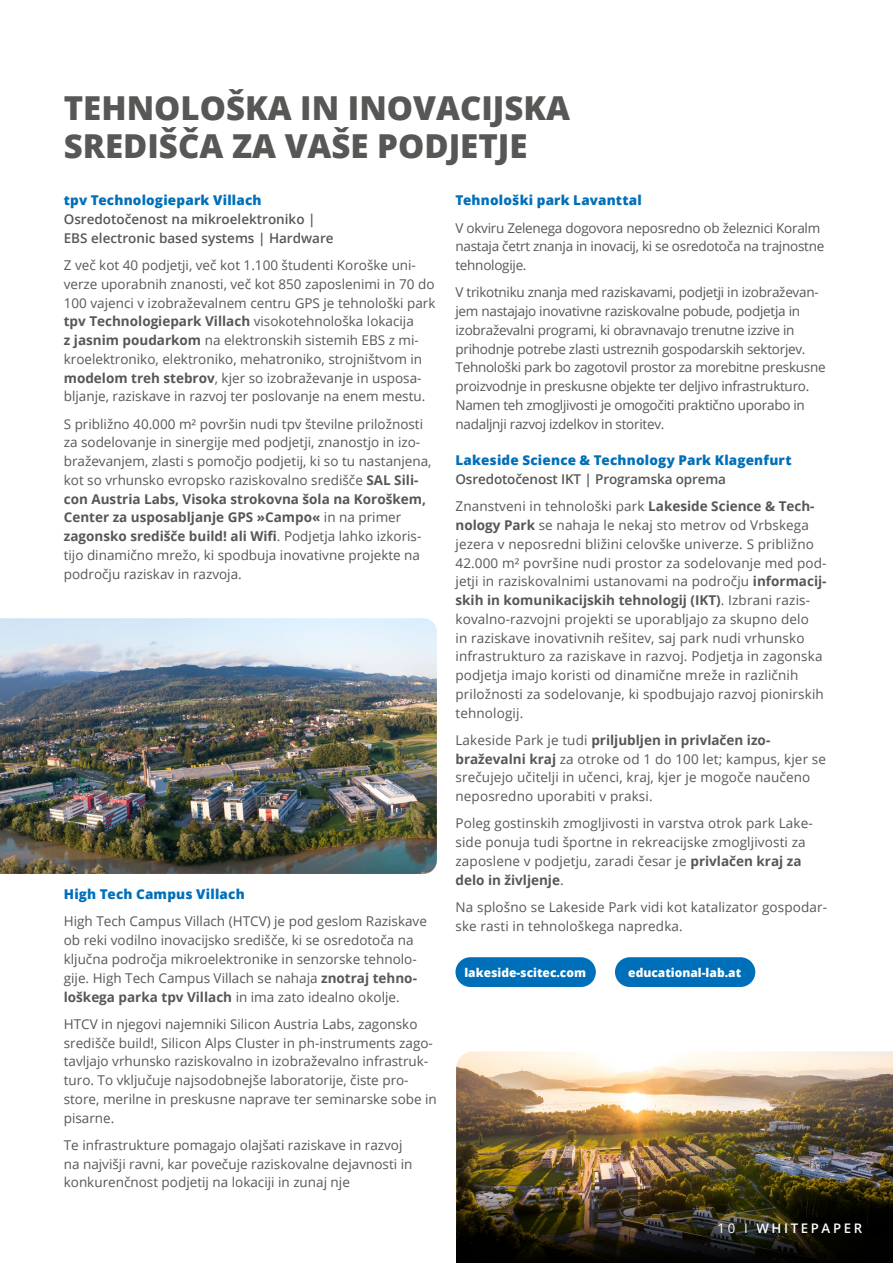
<style>
.page{position:relative;width:893px;height:1263px;background:#fff}
.page>*{position:absolute;margin:0;border:0;box-sizing:border-box;transform-origin:0 0}
.t1{font:800 33px/37.5px "Open Sans";color:#575756}
.t2{font:13.5px/18.8px "Open Sans";color:#575756}
.t3{font:13.5px/18.8px "Open Sans";letter-spacing:-.02em;color:#575756}
.t4{font:600 13.5px/27.3px "Open Sans";color:#575756}
.t5{font:800 13.5px "Open Sans";letter-spacing:.015em;color:#006fb9}
.t6{font:600 13.2px "Open Sans";letter-spacing:.2em;color:#fff}
.t7{font:800 12px "Open Sans";color:#fff}
.s1{font-weight:700}
.s2{font-weight:400}
</style>
<div class="page">
<img style="left:0;top:618px;width:437px;height:256px">
<img style="left:456px;top:1051px;width:437px;height:112px">
<div style="left:455px;top:957px;width:141px;height:30px;background:#006fb9;border-radius:15px"></div>
<div style="left:615px;top:957px;width:140px;height:30px;background:#006fb9;border-radius:15px"></div>
<img style="left:456px;top:1163px;width:437px;height:100px">
<h1 class="t1" style="left:64px;top:88px;width:508px">TEHNOLOŠKA IN INOVACIJSKA<br>SREDIŠČA ZA VAŠE PODJETJE</h1>
<p class="t5" style="left:64px;top:190px;width:199px">tpv Technologiepark Villach</p>
<p class="t4" style="left:64px;top:209px;width:271px;line-height:18.8px">Osredotočenost na mikroelektroniko |<br>EBS electronic based systems | Hardware</p>
<p class="t2" style="left:64px;top:255px;width:373px">Z več kot 40 podjetji, več kot 1.100 študenti Koroške uni&shy;verze uporabnih znanosti, več kot 850 zaposlenimi in 70 do 100 vajenci v izobraževalnem centru GPS je tehnološki park <span class="s1">tpv Technologiepark Villach</span> visokotehnološka lokacija<br><span class="s1">z jasnim poudarkom</span> na elektronskih sistemih EBS z mi&shy;kroelektroniko, elektroniko, mehatroniko, strojništvom in <span class="s1">modelom treh stebrov</span>, kjer so izobraževanje in usposa&shy;bljanje, raziskave in razvoj ter poslovanje na enem mestu.</p>
<p class="t2" style="left:64px;top:414px;width:369px">S približno 40.000 m² površin nudi tpv številne priložnosti za sodelovanje in sinergije med podjetji, znanostjo in izo&shy;braževanjem, zlasti s pomočjo podjetij, ki so tu nastanjena, kot so vrhunsko evropsko raziskovalno središče <span class="s1">SAL Sili&shy;con Austria Labs, Visoka strokovna šola na Koroškem, Center za usposabljanje GPS »Campo«</span> in na primer <span class="s1">zagonsko središče build! ali Wifi</span>. Podjetja lahko izkoris&shy;tijo dinamično mrežo, ki spodbuja inovativne projekte na področju raziskav in razvoja.</p>
<p class="t5" style="left:64px;top:884px;width:183px">High Tech Campus Villach</p>
<p class="t2" style="left:64px;top:912px;width:365px">High Tech Campus Villach (HTCV) je pod geslom Raziskave ob reki vodilno inovacijsko središče, ki se osredotoča na ključna področja mikroelektronike in senzorske tehnolo&shy;gije. High Tech Campus Villach se nahaja <span class="s1">znotraj tehno&shy;loškega parka tpv Villach</span> in ima zato idealno okolje.</p>
<p class="t2" style="left:64px;top:1014px;width:375px">HTCV in njegovi najemniki Silicon Austria Labs, zagonsko središče build!, Silicon Alps Cluster in ph-instruments zago&shy;tavljajo vrhunsko raziskovalno in izobraževalno infrastruk&shy;turo. To vključuje najsodobnejše laboratorije, čiste pro&shy;store, merilne in preskusne naprave ter seminarske sobe in pisarne.</p>
<p class="t2" style="left:64px;top:1135px;width:350px">Te infrastrukture pomagajo olajšati raziskave in razvoj na najvišji ravni, kar povečuje raziskovalne dejavnosti in konkurenčnost podjetij na lokaciji in zunaj nje</p>
<p class="t5" style="left:455px;top:190px;width:188px">Tehnološki park Lavanttal</p>
<p class="t3" style="left:455px;top:218px;width:370px">V okviru Zelenega dogovora neposredno ob železnici Koralm nastaja četrt znanja in inovacij, ki se osredotoča na trajnostne tehnologije.</p>
<p class="t3" style="left:455px;top:283px;width:372px">V trikotniku znanja med raziskavami, podjetji in izobraževan&shy;jem nastajajo inovativne raziskovalne pobude, podjetja in izobraževalni programi, ki obravnavajo trenutne izzive in prihodnje potrebe zlasti ustreznih gospodarskih sektorjev.<br>Tehnološki park bo zagotovil prostor za morebitne preskusne proizvodnje in preskusne objekte ter deljivo infrastrukturo.<br>Namen teh zmogljivosti je omogočiti praktično uporabo in nadaljnji razvoj izdelkov in storitev.</p>
<p class="t5" style="left:455px;top:450px;width:338px">Lakeside Science &amp; Technology Park Klagenfurt</p>
<p class="t4" style="left:455px;top:465px;width:361px">Osredotočenost IKT | Programska oprema<br><span class="s2">Znanstveni in tehnološki park</span> <span class="s1">Lakeside Science &amp; Tech-</span></p>
<p class="t2" style="left:455px;top:515px;width:373px"><span class="s1">nology Park</span> se nahaja le nekaj sto metrov od Vrbskega jezera v neposredni bližini celovške univerze. S približno 42.000 m² površine nudi prostor za sodelovanje med pod&shy;jetji in raziskovalnimi ustanovami na področju <span class="s1">informacij&shy;skih in komunikacijskih tehnologij (IKT)</span>. Izbrani razis&shy;kovalno-razvojni projekti se uporabljajo za skupno delo<br>in raziskave inovativnih rešitev, saj park nudi vrhunsko infrastrukturo za raziskave in razvoj. Podjetja in zagonska podjetja imajo koristi od dinamične mreže in različnih priložnosti za sodelovanje, ki spodbujajo razvoj pionirskih tehnologij.</p>
<p class="t2" style="left:455px;top:730px;width:372px">Lakeside Park je tudi <span class="s1">priljubljen in privlačen izo&shy;braževalni kraj</span> za otroke od 1 do 100 let; kampus, kjer se srečujejo učitelji in učenci, kraj, kjer je mogoče naučeno neposredno uporabiti v praksi.</p>
<p class="t2" style="left:455px;top:814px;width:359px">Poleg gostinskih zmogljivosti in varstva otrok park Lake&shy;side ponuja tudi športne in rekreacijske zmogljivosti za zaposlene v podjetju, zaradi česar je <span class="s1">privlačen kraj za delo in življenje</span>.</p>
<p class="t2" style="left:455px;top:897px;width:373px">Na splošno se Lakeside Park vidi kot katalizator gospodar&shy;ske rasti in tehnološkega napredka.</p>
<p class="t7" style="left:464px;top:963px;width:123px">lakeside-scitec.com</p>
<p class="t7" style="left:628px;top:963px;width:114px">educational-lab.at</p>
<p class="t6" style="left:717px;top:1219px;width:146px"><span class="s2">10 I</span> WHITEPAPER</p>
</div>
